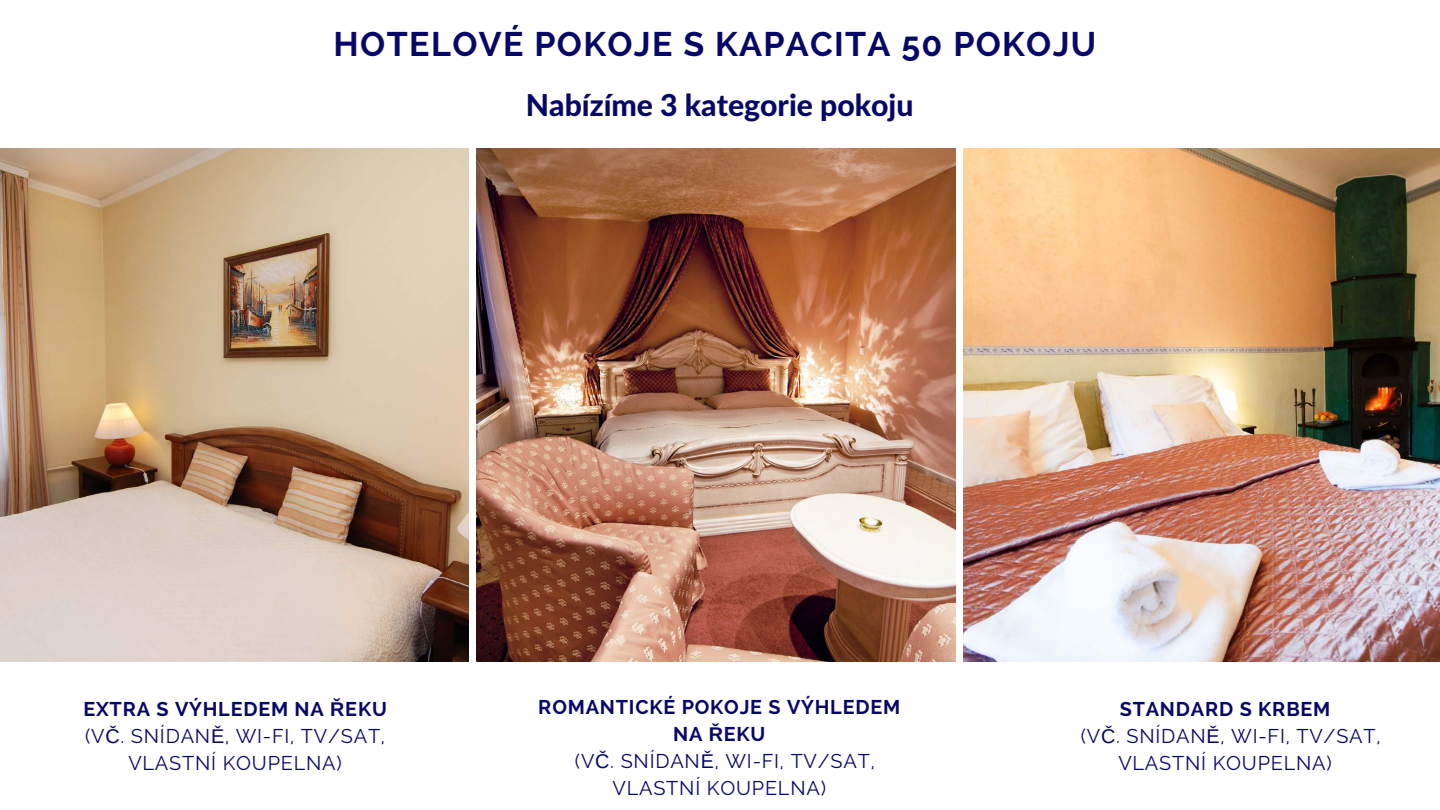
<style>
.page{position:relative;width:1440px;height:810px;background:#fff}
.page>*{position:absolute;margin:0;border:0;box-sizing:border-box;transform-origin:0 0}
.t1{font:700 34px "Raleway";letter-spacing:.04em;color:#07076a}
.t2{font:800 30.2px "Lato";color:#07076a}
.t3{font:19.8px/27px "Raleway";letter-spacing:.04em;color:#07076a;text-align:center}
.s1{font-weight:700}
.s2{font-family:"Liberation Sans";font-weight:700}
.s3{font-family:"Liberation Sans"}
</style>
<div class="page">
<img style="left:0;top:148px;width:469px;height:514px">
<img style="left:476px;top:148px;width:480px;height:514px">
<img style="left:963px;top:148px;width:477px;height:514px">
<h1 class="t1" style="left:334px;top:24px;width:764px">HOTELOVÉ POKOJE S KAPACITA 50 POKOJU</h1>
<h2 class="t2" style="left:526px;top:86px;width:389px">Nabízíme 3 kategorie pokoju</h2>
<p class="t3" style="left:83px;top:695px;width:305px"><span class="s1">EXTRA S VÝHLEDEM NA</span> <span class="s2">Ř</span><span class="s1">EKU </span>(V<span class="s3">Č</span>. SNÍDAN<span class="s3">Ě</span>, WI-FI, TV/SAT,<br>VLASTNÍ KOUPELNA)</p>
<p class="t3" style="left:538px;top:694px;width:364px"><span class="s1">ROMANTICKÉ POKOJE S VÝHLEDEM<br>NA</span> <span class="s2">Ř</span><span class="s1">EKU<br></span>(V<span class="s3">Č</span>. SNÍDAN<span class="s3">Ě</span>, WI-FI, TV/SAT,<br>VLASTNÍ KOUPELNA)</p>
<p class="t3" style="left:1081px;top:696px;width:301px"><span class="s1">STANDARD S KRBEM<br></span>(V<span class="s3">Č</span>. SNÍDAN<span class="s3">Ě</span>, WI-FI, TV/SAT,<br>VLASTNÍ KOUPELNA)</p>
</div>
